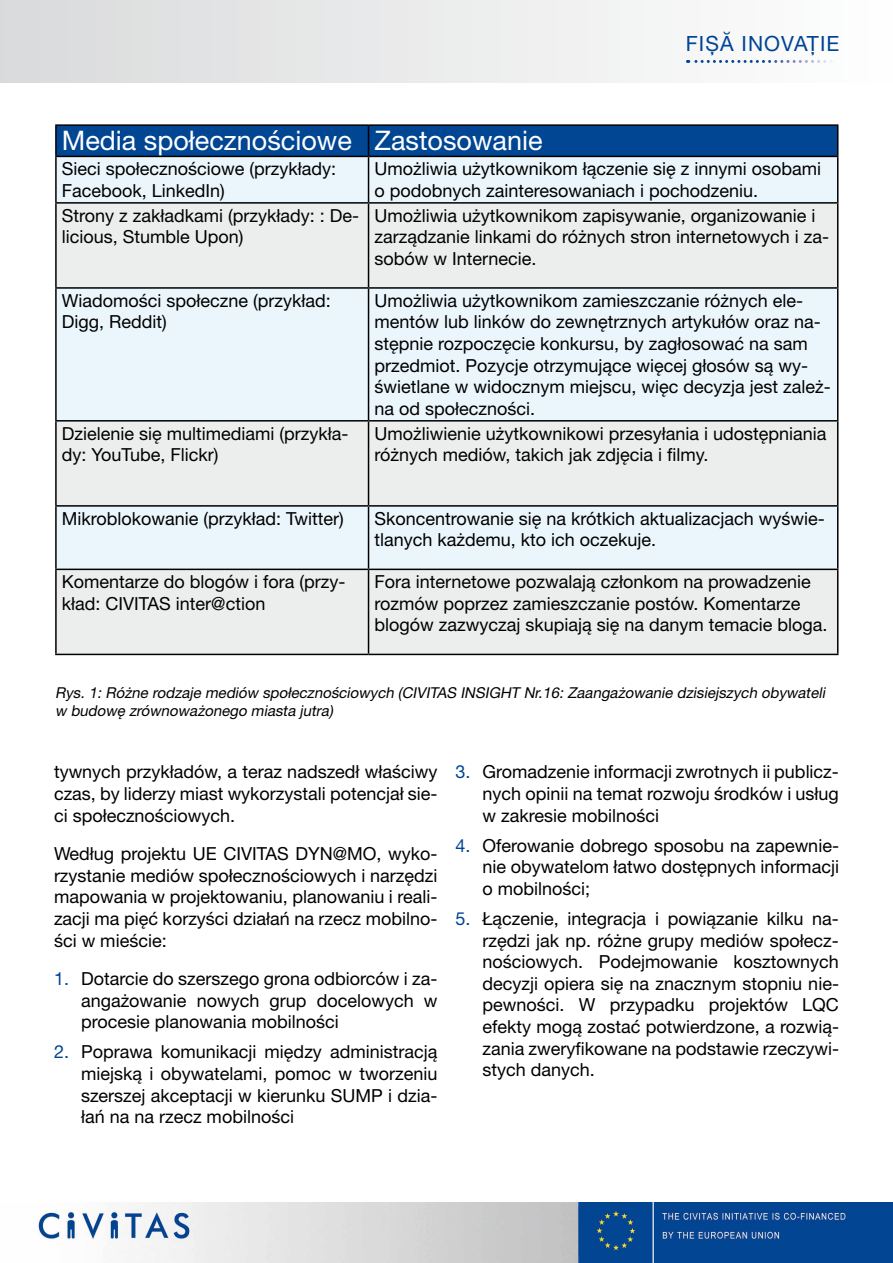
<style>
.page{position:relative;width:893px;height:1263px;background:#fff}
.page>*{position:absolute;margin:0;border:0;box-sizing:border-box;transform-origin:0 0}
.t1{font:27px "Helvetica Neue LT Pro";color:#fff}
.t2{font:21px "Helvetica Neue LT Pro";letter-spacing:.05em;color:#004494}
.t3{font:18px/21.6px "Helvetica Neue LT Pro";color:#000}
.t4{font:italic 15px/18px "Helvetica Neue LT Pro";color:#000}
.s1{color:#004494}
</style>
<div class="page">
<img style="left:37px;top:1203px;width:856px;height:60px">
<div style="left:0;top:0;width:893px;height:82px;background:linear-gradient(to right,#d9dadb,#fefefe)"></div>
<svg style="left:687px;top:60px;width:144px;height:3px"></svg>
<div style="left:57px;top:126px;width:780px;height:30px;background:#004693"></div>
<div style="left:57px;top:157px;width:780px;height:45px;background:#ebf6fc"></div>
<svg style="left:57px;top:204px;width:780px;height:450px;background:#eaf0f2"></svg>
<hr style="left:55px;top:124px;width:314px;height:2px;background:#000">
<hr style="left:55px;top:126px;width:2px;height:30px;background:#000">
<hr style="left:369px;top:124px;width:469px;height:2px;background:#000">
<hr style="left:368px;top:126px;width:1px;height:30px;background:#000">
<hr style="left:837px;top:126px;width:1px;height:30px;background:#000">
<hr style="left:55px;top:156px;width:314px;height:1px;background:#000">
<hr style="left:55px;top:157px;width:2px;height:45px;background:#000">
<hr style="left:369px;top:156px;width:469px;height:1px;background:#000">
<hr style="left:368px;top:157px;width:1px;height:45px;background:#000">
<hr style="left:837px;top:157px;width:1px;height:45px;background:#000">
<hr style="left:55px;top:202px;width:314px;height:2px;background:#000">
<hr style="left:55px;top:204px;width:2px;height:83px;background:#000">
<hr style="left:369px;top:202px;width:469px;height:2px;background:#000">
<hr style="left:368px;top:204px;width:1px;height:83px;background:#000">
<hr style="left:837px;top:204px;width:1px;height:83px;background:#000">
<hr style="left:55px;top:287px;width:314px;height:2px;background:#000">
<hr style="left:55px;top:289px;width:2px;height:131px;background:#000">
<hr style="left:369px;top:287px;width:469px;height:2px;background:#000">
<hr style="left:368px;top:289px;width:1px;height:131px;background:#000">
<hr style="left:837px;top:289px;width:1px;height:131px;background:#000">
<hr style="left:55px;top:420px;width:314px;height:2px;background:#000">
<hr style="left:55px;top:422px;width:2px;height:83px;background:#000">
<hr style="left:369px;top:420px;width:469px;height:2px;background:#000">
<hr style="left:368px;top:422px;width:1px;height:83px;background:#000">
<hr style="left:837px;top:422px;width:1px;height:83px;background:#000">
<hr style="left:55px;top:505px;width:314px;height:2px;background:#000">
<hr style="left:55px;top:507px;width:2px;height:62px;background:#000">
<hr style="left:369px;top:505px;width:469px;height:2px;background:#000">
<hr style="left:368px;top:507px;width:1px;height:62px;background:#000">
<hr style="left:837px;top:507px;width:1px;height:62px;background:#000">
<hr style="left:55px;top:569px;width:314px;height:1px;background:#000">
<hr style="left:55px;top:570px;width:2px;height:84px;background:#000">
<hr style="left:369px;top:569px;width:469px;height:1px;background:#000">
<hr style="left:368px;top:570px;width:1px;height:84px;background:#000">
<hr style="left:837px;top:570px;width:1px;height:84px;background:#000">
<hr style="left:55px;top:654px;width:314px;height:1px;background:#000">
<hr style="left:369px;top:654px;width:469px;height:1px;background:#000">
<p class="t2" style="left:686px;top:31px;width:155px">Fișă inovație</p>
<h1 class="t1" style="left:62px;top:125px;width:482px">Media społecznościowe Zastosowanie</h1>
<p class="t3" style="left:62px;top:158px;width:276px">Sieci społecznościowe (przykłady:<br>Facebook, LinkedI n)</p>
<p class="t3" style="left:375px;top:158px;width:448px">Umożliwia użytkownikom łączenie się z innymi osobami o podobnych zainteresowaniach i pochodzeniu.</p>
<p class="t3" style="left:62px;top:204px;width:299px">Strony z zakładkami (przykłady: : De&shy;licious, Stumble Upon)</p>
<p class="t3" style="left:375px;top:204px;width:456px">Umożliwia użytkownikom zapisywanie, organizowanie i zarządzanie linkami do różnych stron internetowych i za&shy;sobów w I nternecie.</p>
<p class="t3" style="left:62px;top:289px;width:270px">Wiadomości społeczne (przykład:<br>Digg, Reddit)</p>
<p class="t3" style="left:375px;top:289px;width:458px">Umożliwia użytkownikom zamieszczanie różnych ele&shy;mentów lub linków do zewnętrznych artykułów oraz na&shy;stępnie rozpoczęcie konkursu, by zagłosować na sam przedmiot. Pozycje otrzymujące więcej głosów są wy&shy;świetlane w widocznym miejscu, więc decyzja jest zależ&shy;na od społeczności.</p>
<p class="t3" style="left:62px;top:422px;width:288px">Dzielenie się multimediami (przykła&shy;dy: YouTube, Flickr)</p>
<p class="t3" style="left:375px;top:422px;width:453px">Umożliwienie użytkownikowi przesyłania i udostępniania różnych mediów, takich jak zdjęcia i filmy.</p>
<p class="t3" style="left:62px;top:507px;width:283px">Mikroblokowanie (przykład: Twitter)</p>
<p class="t3" style="left:375px;top:507px;width:452px">Skoncentrowanie się na krótkich aktualizacjach wyświe&shy;tlanych każdemu, kto ich oczekuje.</p>
<p class="t3" style="left:62px;top:571px;width:285px">Komentarze do blogów i fora (przy&shy;kład: CIVITAS inter@ction</p>
<p class="t3" style="left:375px;top:571px;width:454px">Fora internetowe pozwalają członkom na prowadzenie rozmów poprzez zamieszczanie postów. Komentarze blogów zazwyczaj skupiają się na danym temacie bloga.</p>
<p class="t4" style="left:55px;top:684px;width:774px">Rys. 1: Różne rodzaje mediów społecznościowych (CIVITAS INSI GHT N r.16: Zaangażowanie dzisiejszych obywateli w budowę zrównoważonego miasta j utra)</p>
<p class="t3" style="left:54px;top:761px;width:385px;text-align:justify">tywnych przykładów, a teraz nadszedł właściwy czas, by liderzy miast wykorzystali potencjał sie&shy;ci społecznościowych.</p>
<p class="t3" style="left:54px;top:843px;width:385px;text-align:justify">Według projektu UE CIVITAS DYN@MO, wyko&shy;rzystanie mediów społecznościowych i narzędzi mapowania w projektowaniu, planowaniu i reali&shy;zacji ma pięć korzyści działań na rzecz mobilno&shy;ści w mieście:</p>
<p class="t3" style="left:81px;top:968px;width:358px;text-align:justify;text-indent:-27px"><span class="s1">1.</span> Dotarcie do szerszego grona odbiorców i za&shy;angażowanie nowych grup docelowych w procesie planowania mobilności</p>
<p class="t3" style="left:81px;top:1041px;width:358px;text-align:justify;text-indent:-27px"><span class="s1">2.</span> Poprawa komunikacji między administracją miejską i obywatelami, pomoc w tworzeniu szerszej akceptacji w kierunku SUMP i dzia&shy;łań na na rzecz mobilności</p>
<p class="t3" style="left:482px;top:761px;width:358px;text-align:justify;text-indent:-27px"><span class="s1">3.</span> Gromadzenie informacji zwrotnych ii publicz&shy;nych opinii na temat rozwoju środków i usług w zakresie mobilności</p>
<p class="t3" style="left:482px;top:834px;width:358px;text-align:justify;text-indent:-27px"><span class="s1">4.</span> Oferowanie dobrego sposobu na zapewnie&shy;nie obywatelom łatwo dostępnych informacji o mobilności;</p>
<p class="t3" style="left:482px;top:907px;width:358px;text-align:justify;text-indent:-27px"><span class="s1">5.</span> Łączenie, integracja i powiązanie kilku na&shy;rzędzi jak np. różne grupy mediów społecz&shy;nościowych. Podejmowanie kosztownych decyzji opiera się na znacznym stopniu nie&shy;pewności. W przypadku projektów LQC efekty mogą zostać potwierdzone, a rozwią&shy;zania zweryfikowane na podstawie rzeczywi&shy;stych danych.</p>
</div>
